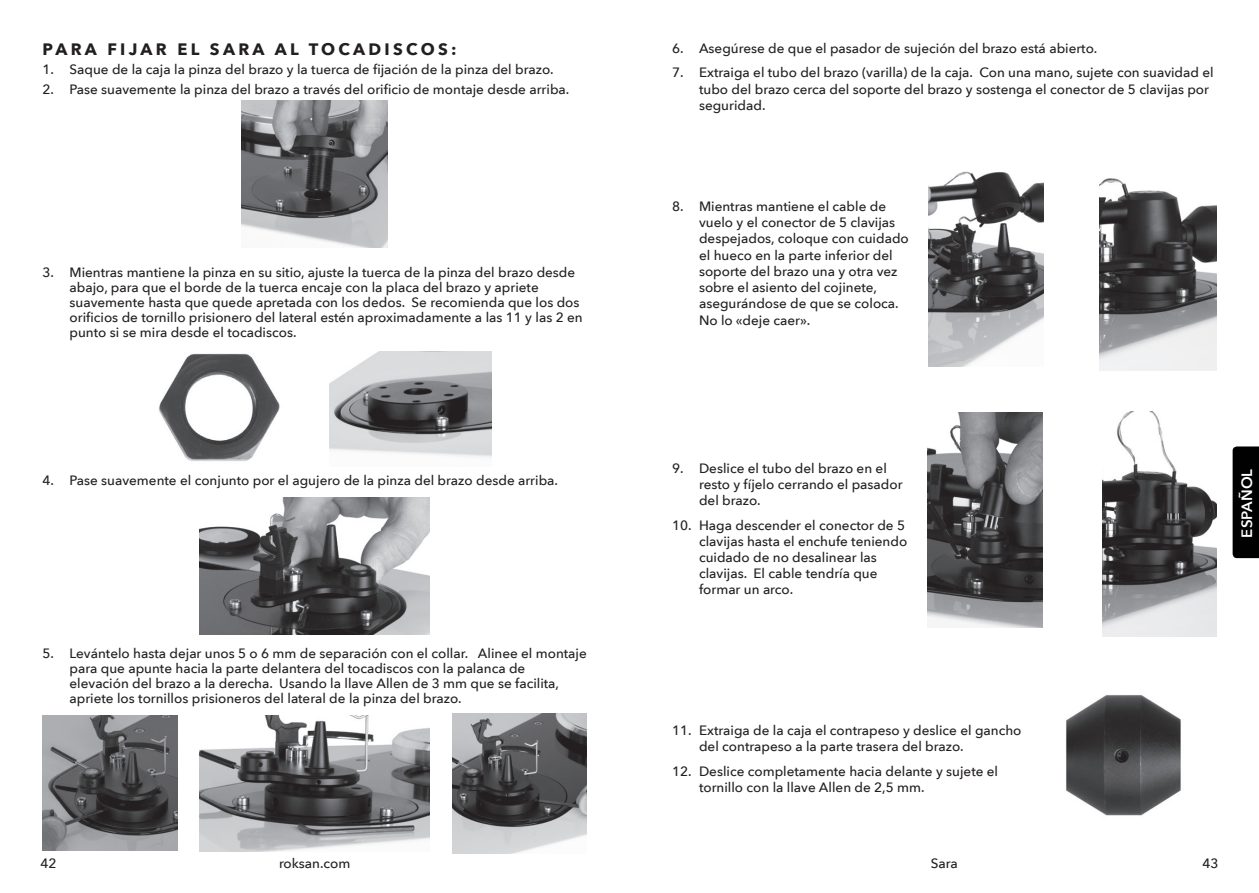
<style>
.page{position:relative;width:1259px;height:893px;background:#fff}
.page>*{position:absolute;margin:0;border:0;box-sizing:border-box;transform-origin:0 0}
.t1{font:700 16.5px "Avenir Next LT Pro";letter-spacing:.2em;color:#231f20}
.t2{font:600 15px "Avenir Next LT Pro";color:#fff}
.t3{font:500 13.5px/16.2px "Avenir Next LT Pro";color:#231f20}
</style>
<div class="page">
<img style="left:241px;top:100px;width:147px;height:147px">
<img style="left:330px;top:351px;width:161px;height:106px">
<img style="left:159px;top:353px;width:121px;height:108px">
<img style="left:200px;top:498px;width:229px;height:137px">
<img style="left:452px;top:714px;width:135px;height:139px">
<img style="left:43px;top:715px;width:134px;height:135px">
<img style="left:200px;top:715px;width:229px;height:137px">
<img style="left:928px;top:171px;width:115px;height:195px">
<img style="left:1099px;top:178px;width:117px;height:192px">
<img style="left:927px;top:412px;width:115px;height:215px">
<img style="left:1102px;top:412px;width:114px;height:224px">
<img style="left:1066px;top:695px;width:115px;height:121px">
<div style="left:1232px;top:446px;width:27px;height:112px;background:#010101"></div>
<p class="t1" style="left:43px;top:39px;width:415px">PARA FIJAR EL SARA AL TOCADISCOS:</p>
<p class="t3" style="left:43px;top:61px;width:512px">1. Saque de la caja la pinza del brazo y la tuerca de fijación de la pinza del brazo.</p>
<p class="t3" style="left:43px;top:81px;width:528px">2. Pase suavemente la pinza del brazo a través del orificio de montaje desde arriba.</p>
<p class="t3" style="left:70px;top:265px;width:515px;line-height:15px;text-indent:-27px">3. Mientras mantiene la pinza en su sitio, ajuste la tuerca de la pinza del brazo desde abajo, para que el borde de la tuerca encaje con la placa del brazo y apriete suavemente hasta que quede apretada con los dedos. Se recomienda que los dos orificios de tornillo prisionero del lateral estén aproximadamente a las 11 y las 2 en punto si se mira desde el tocadiscos.</p>
<p class="t3" style="left:672px;top:40px;width:427px">6. Asegúrese de que el pasador de sujeción del brazo está abierto.</p>
<p class="t3" style="left:699px;top:65px;width:516px;text-indent:-27px">7. Extraiga el tubo del brazo (varilla) de la caja. Con una mano, sujete con suavidad el tubo del brazo cerca del soporte del brazo y sostenga el conector de 5 clavijas por seguridad.</p>
<p class="t3" style="left:699px;top:198px;width:211px;text-indent:-27px">8. Mientras mantiene el cable de vuelo y el conector de 5 clavijas despejados, coloque con cuidado el hueco en la parte inferior del soporte del brazo una y otra vez sobre el asiento del cojinete, asegurándose de que se coloca.<br>No lo «deje caer».</p>
<p class="t3" style="left:43px;top:472px;width:517px">4. Pase suavemente el conjunto por el agujero de la pinza del brazo desde arriba.</p>
<p class="t3" style="left:70px;top:646px;width:519px;line-height:15px;text-indent:-27px">5. Levántelo hasta dejar unos 5 o 6 mm de separación con el collar. Alinee el montaje para que apunte hacia la parte delantera del tocadiscos con la palanca de elevación del brazo a la derecha. Usando la llave Allen de 3 mm que se facilita, apriete los tornillos prisioneros del lateral de la pinza del brazo.</p>
<p class="t3" style="left:699px;top:460px;width:205px;text-indent:-27px">9. Deslice el tubo del brazo en el resto y fíjelo cerrando el pasador del brazo.</p>
<p class="t3" style="left:699px;top:517px;width:210px;text-indent:-27px">10. Haga descender el conector de 5 clavijas hasta el enchufe teniendo cuidado de no desalinear las clavijas. El cable tendría que formar un arco.</p>
<p class="t3" style="left:699px;top:722px;width:324px;text-indent:-27px">11. Extraiga de la caja el contrapeso y deslice el gancho del contrapeso a la parte trasera del brazo.</p>
<p class="t3" style="left:699px;top:763px;width:301px;text-indent:-27px">12. Deslice completamente hacia delante y sujete el tornillo con la llave Allen de 2,5 mm.</p>
<p class="t2" style="left:1237px;top:537px;width:70px;rotate:-90deg">ESPAÑOL</p>
<p class="t3" style="left:40px;top:855px;width:18px">42</p>
<p class="t3" style="left:279px;top:855px;width:73px">roksan.com</p>
<p class="t3" style="left:930px;top:855px;width:29px">Sara</p>
<p class="t3" style="left:1202px;top:855px;width:18px">43</p>
</div>
